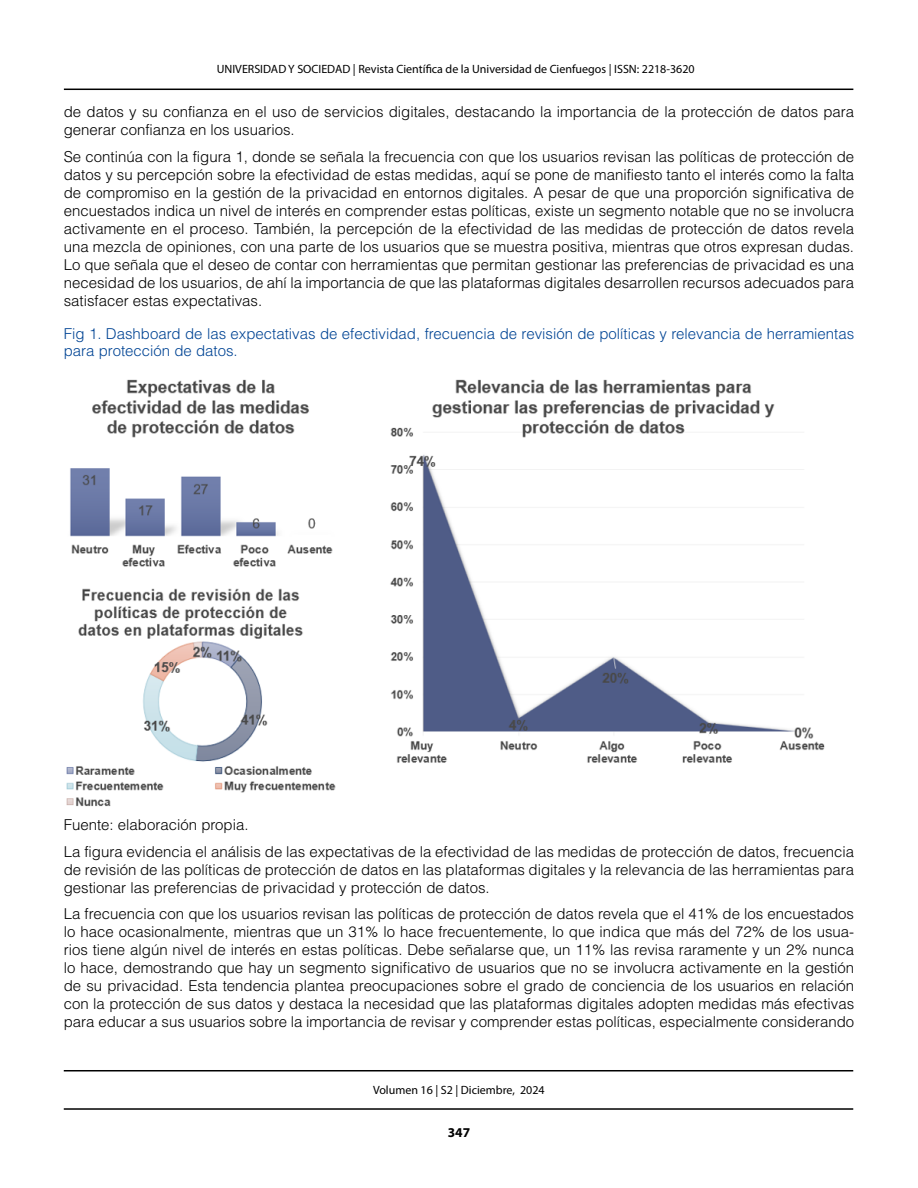
<style>
.page{position:relative;width:918px;height:1188px;background:#fff}
.page>*{position:absolute;margin:0;border:0;box-sizing:border-box;transform-origin:0 0}
.t1{font:300 15px/18px "Helvetica LT Std";color:#000}
.t2{font:300 15px/16.5px "Helvetica LT Std";color:#004494}
.t3{font:700 13.5px "Myriad Pro";color:#000}
.t4{font:12px "Myriad Pro";color:#000}
</style>
<div class="page">
<hr style="left:64px;top:89px;width:789px;height:1px;background:#000">
<hr style="left:64px;top:1108px;width:789px;height:2px;background:#000">
<hr style="left:64px;top:1070px;width:789px;height:1px;background:#000">
<img style="left:66px;top:379px;width:759px;height:428px">
<p class="t4" style="left:217px;top:61px;width:479px">UNIVERSIDAD Y SOCIEDAD | Revista Científica de la Universidad de Cienfuegos | ISSN: 2218-3620</p>
<p class="t1" style="left:64px;top:103px;width:792px">de datos y su confianza en el uso de servicios digitales, destacando la importancia de la protección de datos para generar confianza en los usuarios.</p>
<p class="t1" style="left:64px;top:147px;width:792px;text-align:justify">Se continúa con la figura 1, donde se señala la frecuencia con que los usuarios revisan las políticas de protección de datos y su percepción sobre la efectividad de estas medidas, aquí se pone de manifiesto tanto el interés como la falta de compromiso en la gestión de la privacidad en entornos digitales. A pesar de que una proporción significativa de encuestados indica un nivel de interés en comprender estas políticas, existe un segmento notable que no se involucra activamente en el proceso. También, la percepción de la efectividad de las medidas de protección de datos revela una mezcla de opiniones, con una parte de los usuarios que se muestra positiva, mientras que otros expresan dudas.<br>Lo que señala que el deseo de contar con herramientas que permitan gestionar las preferencias de privacidad es una necesidad de los usuarios, de ahí la importancia de que las plataformas digitales desarrollen recursos adecuados para satisfacer estas expectativas.</p>
<p class="t2" style="left:64px;top:325px;width:792px">Fig 1. Dashboard de las expectativas de efectividad, frecuencia de revisión de políticas y relevancia de herramientas para protección de datos.</p>
<p class="t1" style="left:64px;top:811px;width:792px;line-height:26.5px">Fuente: elaboración propia.<br>La figura evidencia el análisis de las expectativas de la efectividad de las medidas de protección de datos, frecuencia</p>
<p class="t1" style="left:64px;top:860px;width:792px">de revisión de las políticas de protección de datos en las plataformas digitales y la relevancia de las herramientas para gestionar las preferencias de privacidad y protección de datos.</p>
<p class="t1" style="left:64px;top:905px;width:792px;text-align:justify">La frecuencia con que los usuarios revisan las políticas de protección de datos revela que el 41% de los encuestados lo hace ocasionalmente, mientras que un 31% lo hace frecuentemente, lo que indica que más del 72% de los usua&shy;rios tiene algún nivel de interés en estas políticas. Debe señalarse que, un 11% las revisa raramente y un 2% nunca lo hace, demostrando que hay un segmento significativo de usuarios que no se involucra activamente en la gestión de su privacidad. Esta tendencia plantea preocupaciones sobre el grado de conciencia de los usuarios en relación con la protección de sus datos y destaca la necesidad que las plataformas digitales adopten medidas más efectivas para educar a sus usuarios sobre la importancia de revisar y comprender estas políticas, especialmente considerando</p>
<p class="t4" style="left:373px;top:1083px;width:173px">Volumen 16 | S2 | Diciembre, 2024</p>
<p class="t3" style="left:448px;top:1124px;width:24px">347</p>
</div>
